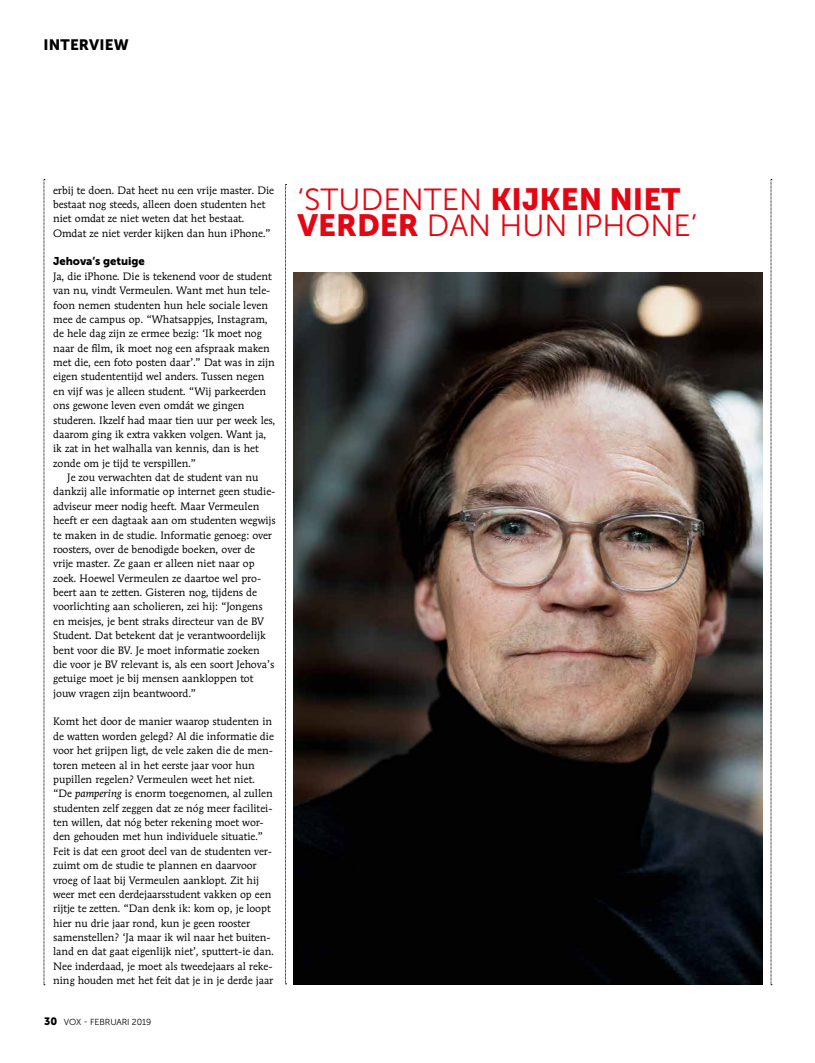
<style>
.page{position:relative;width:815px;height:1063px;background:#fff}
.page>*{position:absolute;margin:0;border:0;box-sizing:border-box;transform-origin:0 0}
.t1{font:30.5px/25.6px "Museo Sans 300";color:#e30613}
.t2{font:15px "Museo Sans 900";letter-spacing:.01em;color:#000}
.t3{font:11.25px "Museo Sans 900";letter-spacing:-.005em;color:#000}
.t4{font:10.62px/14.4px "Mendoza Roman Std";color:#000}
.t5{font:8.75px "Museo Sans 300";letter-spacing:-.01em;color:#000}
.s1{font-style:italic}
.s2{font-family:"Museo Sans 900";font-size:10.62px}
.s3{font-family:"Museo Sans 900"}
</style>
<div class="page">
<svg style="left:285px;top:184px;width:2px;height:801px"></svg>
<svg style="left:771px;top:179px;width:1px;height:806px"></svg>
<svg style="left:44px;top:179px;width:1px;height:806px"></svg>
<img style="left:294px;top:273px;width:469px;height:711px">
<h2 class="t2" style="left:44px;top:36px;width:87px">INTERVIEW</h2>
<p class="t4" style="left:53px;top:183px;width:222px">erbij te doen. Dat heet nu een vrije master. Die bestaat nog steeds, alleen doen studenten het niet omdat ze niet weten dat het bestaat.<br>Omdat ze niet verder kijken dan hun iPhone.”</p>
<p class="t3" style="left:53px;top:255px;width:93px">Jehova’s getuige</p>
<p class="t4" style="left:53px;top:269px;width:220px">Ja, die iPhone. Die is tekenend voor de student</p>
<p class="t4" style="left:53px;top:283px;width:219px">van nu, vindt Vermeulen. Want met hun tele-</p>
<p class="t4" style="left:53px;top:298px;width:216px">foon nemen studenten hun hele sociale leven</p>
<p class="t4" style="left:53px;top:312px;width:216px">mee de campus op. “Whatsappjes, Instagram,</p>
<p class="t4" style="left:53px;top:326px;width:210px">de hele dag zijn ze ermee bezig: ‘Ik moet nog</p>
<p class="t4" style="left:53px;top:341px;width:218px">naar de film, ik moet nog een afspraak maken</p>
<p class="t4" style="left:53px;top:355px;width:223px">met die, een foto posten daar’.” Dat was in zijn</p>
<p class="t4" style="left:53px;top:369px;width:213px">eigen studententijd wel anders. Tussen negen</p>
<p class="t4" style="left:53px;top:384px;width:215px">en vijf was je alleen student. “Wij parkeerden</p>
<p class="t4" style="left:53px;top:398px;width:193px">ons gewone leven even omdát we gingen</p>
<p class="t4" style="left:53px;top:413px;width:224px">studeren. Ikzelf had maar tien uur per week les,</p>
<p class="t4" style="left:53px;top:427px;width:215px">daarom ging ik extra vakken volgen. Want ja,</p>
<p class="t4" style="left:53px;top:441px;width:207px">ik zat in het walhalla van kennis, dan is het</p>
<p class="t4" style="left:53px;top:456px;width:144px">zonde om je tijd te verspillen.”</p>
<p class="t4" style="left:67px;top:470px;width:193px">Je zou verwachten dat de student van nu</p>
<p class="t4" style="left:53px;top:484px;width:224px">dankzij alle informatie op internet geen studie-</p>
<p class="t4" style="left:53px;top:499px;width:208px">adviseur meer nodig heeft. Maar Vermeulen</p>
<p class="t4" style="left:53px;top:513px;width:224px">heeft er een dagtaak aan om studenten wegwijs</p>
<p class="t4" style="left:53px;top:528px;width:220px">te maken in de studie. Informatie genoeg: over</p>
<p class="t4" style="left:53px;top:542px;width:204px">roosters, over de benodigde boeken, over de</p>
<p class="t4" style="left:53px;top:556px;width:203px">vrije master. Ze gaan er alleen niet naar op</p>
<p class="t4" style="left:53px;top:571px;width:210px">zoek. Hoewel Vermeulen ze daartoe wel pro-</p>
<p class="t4" style="left:53px;top:585px;width:205px">beert aan te zetten. Gisteren nog, tijdens de</p>
<p class="t4" style="left:53px;top:599px;width:211px">voorlichting aan scholieren, zei hij: “Jongens</p>
<p class="t4" style="left:53px;top:614px;width:212px">en meisjes, je bent straks directeur van de BV</p>
<p class="t4" style="left:53px;top:628px;width:214px">Student. Dat betekent dat je verantwoordelijk</p>
<p class="t4" style="left:53px;top:643px;width:208px">bent voor die BV. Je moet informatie zoeken</p>
<p class="t4" style="left:53px;top:657px;width:223px">die voor je BV relevant is, als een soort Jehova’s</p>
<p class="t4" style="left:53px;top:671px;width:202px">getuige moet je bij mensen aankloppen tot</p>
<p class="t4" style="left:53px;top:686px;width:145px">jouw vragen zijn beantwoord.”</p>
<p class="t4" style="left:53px;top:714px;width:222px">Komt het door de manier waarop studenten in de watten worden gelegd? Al die informatie die voor het grijpen ligt, de vele zaken die de men&shy;toren meteen al in het eerste jaar voor hun pupillen regelen? Vermeulen weet het niet. “De <span class="s1">pampering</span> is enorm toegenomen, al zullen studenten zelf zeggen dat ze nóg meer facilitei&shy;ten willen, dat nóg beter rekening moet wor&shy;den gehouden met hun individuele situatie.” Feit is dat een groot deel van de studenten ver&shy;zuimt om de studie te plannen en daarvoor vroeg of laat bij Vermeulen aanklopt. Zit hij weer met een derdejaarsstudent vakken op een rijtje te zetten. “Dan denk ik: kom op, je loopt hier nu drie jaar rond, kun je geen rooster samenstellen? ‘Ja maar ik wil naar het buiten&shy;land en dat gaat eigenlijk niet’, sputtert-ie dan.<br>Nee inderdaad, je moet als tweedejaars al reke&shy;ning houden met het feit dat je in je derde jaar</p>
<p class="t5" style="left:44px;top:1017px;width:108px"><span class="s2">30</span> VOX - FEBRUARI 2019</p>
<h1 class="t1" style="left:298px;top:187px;width:401px">‘STUDENTEN <span class="s3">KIJKEN NIET<br>VERDER</span> DAN HUN IPHONE’</h1>
</div>
